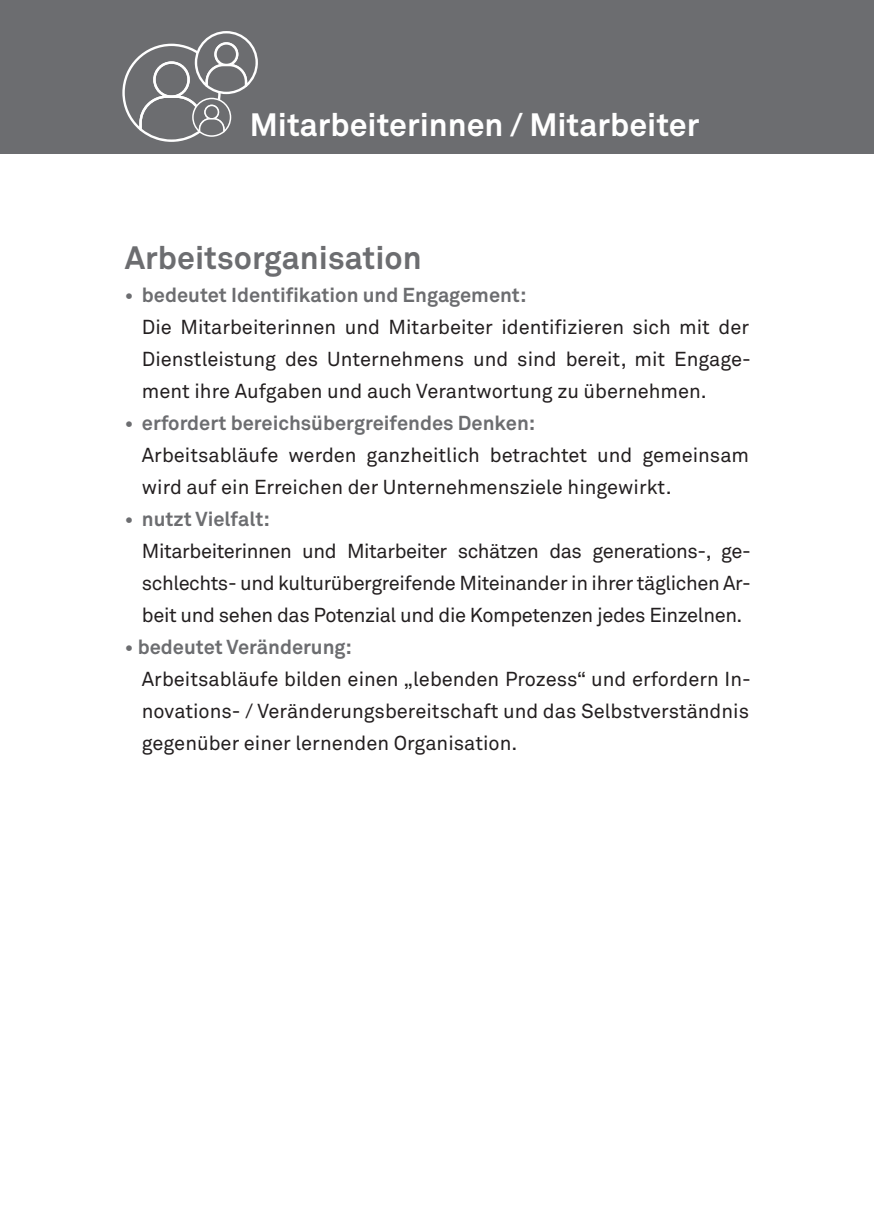
<style>
.page{position:relative;width:874px;height:1225px;background:#fff}
.page>*{position:absolute;margin:0;border:0;box-sizing:border-box;transform-origin:0 0}
.t1{font:700 32px "Akkurat";color:#fff}
.t2{font:700 32px "Akkurat";color:#6c6d70}
.t3{font:20px/32px "Akkurat";color:#231f20;text-align:justify}
.t4{font:700 20px "Akkurat";color:#6c6d70}
</style>
<div class="page">
<div style="left:0;top:0;width:873px;height:153px;background:#6c6d70"></div>
<svg style="left:122px;top:31px;width:136px;height:111px"></svg>
<p class="t1" style="left:249px;top:105px;width:451px">Mitarbeiterinnen / Mitarbeiter</p>
<p class="t2" style="left:125px;top:238px;width:298px">Arbeitsorganisation</p>
<p class="t4" style="left:125px;top:282px;width:403px">• bedeutet Identifikation und Engagement:</p>
<p class="t3" style="left:142px;top:310px;width:610px">Die Mitarbeiterinnen und Mitarbeiter identifizieren sich mit der Dienstleistung des Unternehmens und sind bereit, mit Engage&shy;ment ihre Aufgaben und auch Verantwortung zu übernehmen.</p>
<p class="t4" style="left:125px;top:410px;width:412px">• erfordert bereichsübergreifendes Denken:</p>
<p class="t3" style="left:142px;top:438px;width:608px">Arbeitsabläufe werden ganzheitlich betrachtet und gemeinsam wird auf ein Erreichen der Unternehmensziele hingewirkt.</p>
<p class="t4" style="left:125px;top:506px;width:146px">• nutzt Vielfalt:</p>
<p class="t3" style="left:142px;top:534px;width:610px">Mitarbeiterinnen und Mitarbeiter schätzen das generations-, ge&shy;schlechts- und kulturübergreifende Miteinander in ihrer täglichen Ar&shy;beit und sehen das Potenzial und die Kompetenzen jedes Einzelnen.</p>
<p class="t4" style="left:125px;top:634px;width:228px">• bedeutet Veränderung:</p>
<p class="t3" style="left:142px;top:662px;width:610px">Arbeitsabläufe bilden einen „lebenden Prozess“ und erfordern In&shy;novations- / Veränderungsbereitschaft und das Selbstverständnis gegenüber einer lernenden Organisation.</p>
</div>
